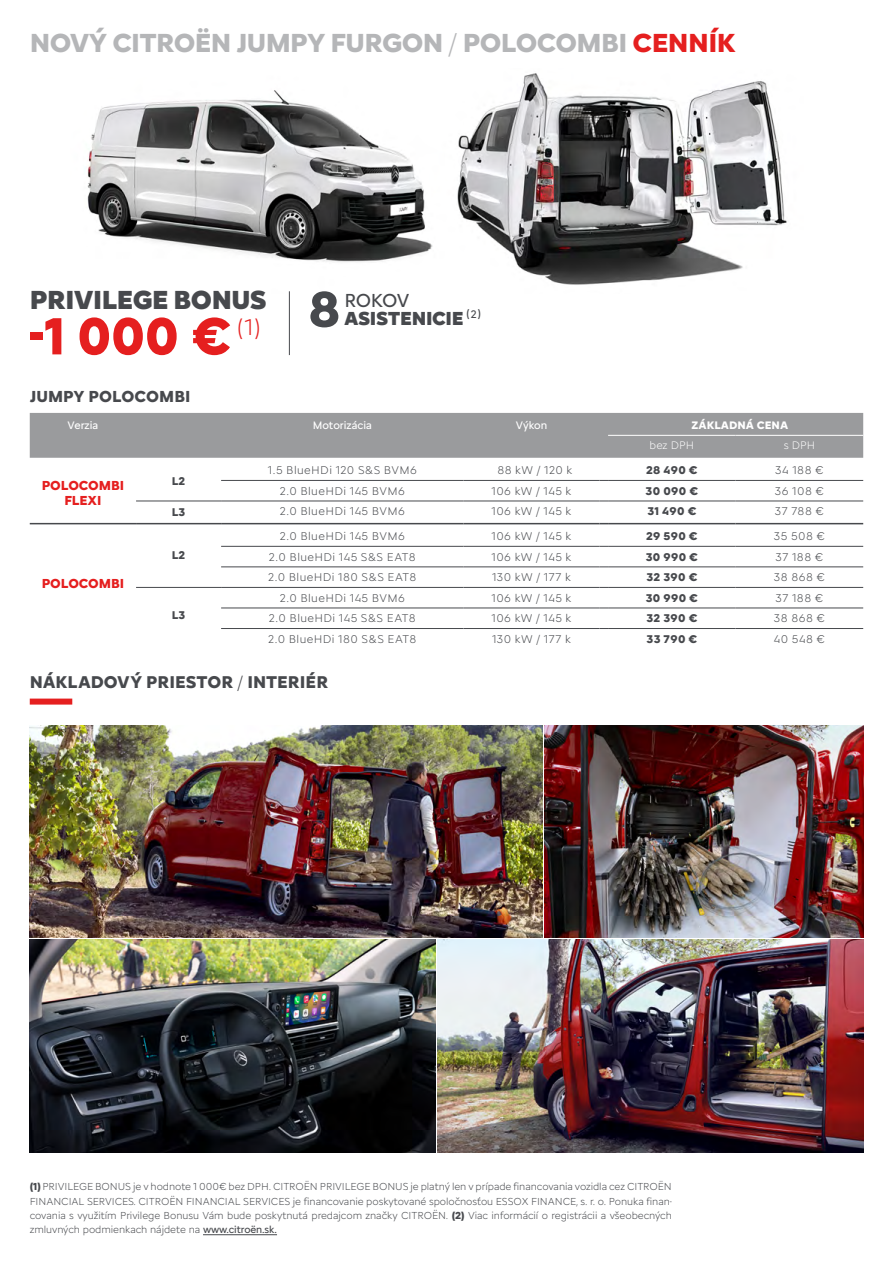
<style>
.page{position:relative;width:893px;height:1263px;background:#fff}
.page>*{position:absolute;margin:0;border:0;box-sizing:border-box;transform-origin:0 0}
.Norm_ln{font:700 54px "Citroen Type";color:#e51f1f}
.Norm_ln-2{font:700 27px "Citroen Type";letter-spacing:-.025em;color:#b5b6b8}
.Norm_ln-3{font:900 27px "Citroen Type";letter-spacing:-.02em;color:#47494d}
.Norm_ln-4{font:300 23.55px "Citroen Type";color:#e51f1f}
.Norm_ln-5{font:900 19.5px/18px "Citroen Type";letter-spacing:-.02em;color:#47494d}
._01_-_mt_-_text{font:700 17.7px "Citroen Type";letter-spacing:-.005em;color:#47494d}
.Normálny{font:700 16.5px "Citroen Type";color:#47494d}
._01a_nohy_pas{font:700 13.5px/14.2px "Citroen Type";letter-spacing:-.01em;color:#e51f1f;text-align:center}
._01a_nohy_pas-2{font:300 11.7px "Citroen Type";letter-spacing:.035em;color:#47494d}
._01a_nohy_pas-3{font:700 11.7px "Citroen Type";letter-spacing:.03em;color:#47494d}
._01a_nohy_pas-4{font:11.25px "Citroen Type";color:#fff}
._01a_nohy_pas-5{font:700 11.25px "Citroen Type";color:#fff}
._01a_nohy_pas-6{font:300 11.25px "Citroen Type";color:#fff}
.Norm_ln-6{font:300 10.5px/14.2px "Citroen Type";letter-spacing:-.005em;color:#47494d;text-align:justify}
.s1{font-weight:300}
.s2{color:#e51f1f}
.s3{font-weight:400}
.s4{font-weight:700}
</style>
<div class="page">
<img style="left:457px;top:73px;width:330px;height:212px">
<div style="left:30px;top:413px;width:833px;height:45px;background:#9a9b9d"></div>
<hr style="left:221px;top:480px;width:242px;height:1px;background:#47494d">
<hr style="left:463px;top:480px;width:137px;height:1px;background:#47494d">
<hr style="left:608px;top:480px;width:128px;height:1px;background:#47494d">
<hr style="left:736px;top:480px;width:127px;height:1px;background:#47494d">
<hr style="left:221px;top:501px;width:242px;height:1px;background:#47494d">
<hr style="left:463px;top:501px;width:137px;height:1px;background:#47494d">
<hr style="left:608px;top:501px;width:128px;height:1px;background:#47494d">
<hr style="left:736px;top:501px;width:127px;height:1px;background:#47494d">
<hr style="left:30px;top:523px;width:106px;height:1px;background:#47494d">
<hr style="left:136px;top:523px;width:85px;height:1px;background:#47494d">
<hr style="left:221px;top:523px;width:242px;height:1px;background:#47494d">
<hr style="left:463px;top:523px;width:137px;height:1px;background:#47494d">
<hr style="left:608px;top:523px;width:128px;height:1px;background:#47494d">
<hr style="left:736px;top:523px;width:127px;height:1px;background:#47494d">
<hr style="left:221px;top:546px;width:242px;height:1px;background:#47494d">
<hr style="left:221px;top:567px;width:242px;height:1px;background:#47494d">
<hr style="left:221px;top:608px;width:242px;height:1px;background:#47494d">
<hr style="left:463px;top:546px;width:137px;height:1px;background:#47494d">
<hr style="left:463px;top:567px;width:137px;height:1px;background:#47494d">
<hr style="left:463px;top:608px;width:137px;height:1px;background:#47494d">
<hr style="left:608px;top:546px;width:128px;height:1px;background:#47494d">
<hr style="left:608px;top:567px;width:128px;height:1px;background:#47494d">
<hr style="left:608px;top:608px;width:128px;height:1px;background:#47494d">
<hr style="left:736px;top:546px;width:127px;height:1px;background:#47494d">
<hr style="left:736px;top:567px;width:127px;height:1px;background:#47494d">
<hr style="left:736px;top:608px;width:127px;height:1px;background:#47494d">
<hr style="left:221px;top:628px;width:242px;height:1px;background:#47494d">
<hr style="left:463px;top:628px;width:137px;height:1px;background:#47494d">
<hr style="left:608px;top:628px;width:128px;height:1px;background:#47494d">
<hr style="left:736px;top:628px;width:127px;height:1px;background:#47494d">
<hr style="left:608px;top:435px;width:128px;height:1px;background:#fff">
<hr style="left:736px;top:435px;width:127px;height:1px;background:#fff">
<hr style="left:136px;top:501px;width:85px;height:1px;background:#47494d">
<hr style="left:136px;top:587px;width:85px;height:1px;background:#47494d">
<hr style="left:221px;top:587px;width:242px;height:1px;background:#47494d">
<hr style="left:463px;top:587px;width:137px;height:1px;background:#47494d">
<hr style="left:608px;top:587px;width:128px;height:1px;background:#47494d">
<hr style="left:736px;top:587px;width:127px;height:1px;background:#47494d">
<img style="left:30px;top:725px;width:512px;height:213px">
<img style="left:544px;top:725px;width:319px;height:213px">
<img style="left:438px;top:940px;width:425px;height:212px">
<img style="left:30px;top:940px;width:406px;height:212px">
<div style="left:30px;top:699px;width:42px;height:6px;background:#e51f1f"></div>
<img style="left:87px;top:90px;width:346px;height:203px">
<hr style="left:289px;top:291px;width:1px;height:64px;background:#47494d">
<svg style="left:310px;top:291px;width:28px;height:36px"></svg>
<hr style="left:203px;top:1234px;width:74px;height:1px;background:#47494d">
<p class="Norm_ln-2" style="left:30px;top:23px;width:708px">NOVÝ CITROËN JUMPY FURGON <span class="s1">/</span> POLOCOMBI <span class="s2">CENNÍK</span></p>
<p class="Norm_ln-3" style="left:30px;top:280px;width:239px">PRIVILEGE BONUS</p>
<p class="Norm_ln" style="left:30px;top:295px;width:203px">-1 000 €</p>
<p class="Norm_ln-4" style="left:236px;top:309px;width:27px">(1)</p>
<p class="Norm_ln-5" style="left:344px;top:290px;width:139px"><span class="s3">ROKOV<br></span>ASISTENICIE <sup>(2)</sup></p>
<p class="Normálny" style="left:30px;top:384px;width:162px">JUMPY POLOCOMBI</p>
<p class="_01a_nohy_pas-4" style="left:68px;top:417px;width:32px">Verzia</p>
<p class="_01a_nohy_pas-4" style="left:313px;top:417px;width:61px">Motorizácia</p>
<p class="_01a_nohy_pas-4" style="left:516px;top:417px;width:33px">Výkon</p>
<p class="_01a_nohy_pas-5" style="left:692px;top:417px;width:98px">ZÁKLADNÁ CENA</p>
<p class="_01a_nohy_pas-6" style="left:650px;top:437px;width:46px">bez DPH</p>
<p class="_01a_nohy_pas-6" style="left:784px;top:437px;width:33px">s DPH</p>
<p class="_01a_nohy_pas" style="left:42px;top:478px;width:84px">POLOCOMBI<br>FLEXI</p>
<p class="_01a_nohy_pas-2" style="left:268px;top:461px;width:151px">1.5 BlueHDi 120 S&amp;S BVM6</p>
<p class="_01a_nohy_pas-2" style="left:497px;top:461px;width:77px">88 kW / 120 k</p>
<p class="_01a_nohy_pas-3" style="left:646px;top:461px;width:53px">28 490 €</p>
<p class="_01a_nohy_pas-2" style="left:775px;top:461px;width:50px">34 188 €</p>
<p class="_01a_nohy_pas-2" style="left:280px;top:482px;width:127px">2.0 BlueHDi 145 BVM6</p>
<p class="_01a_nohy_pas-2" style="left:491px;top:482px;width:82px">106 kW / 145 k</p>
<p class="_01a_nohy_pas-3" style="left:646px;top:482px;width:54px">30 090 €</p>
<p class="_01a_nohy_pas-2" style="left:775px;top:482px;width:51px">36 108 €</p>
<p class="_01a_nohy_pas-3" style="left:172px;top:472px;width:15px">L2</p>
<p class="_01a_nohy_pas" style="left:42px;top:575px;width:84px">POLOCOMBI</p>
<p class="_01a_nohy_pas-3" style="left:172px;top:503px;width:15px">L3</p>
<p class="_01a_nohy_pas-2" style="left:280px;top:502px;width:127px">2.0 BlueHDi 145 BVM6</p>
<p class="_01a_nohy_pas-2" style="left:491px;top:502px;width:82px">106 kW / 145 k</p>
<p class="_01a_nohy_pas-3" style="left:647px;top:502px;width:51px">31 490 €</p>
<p class="_01a_nohy_pas-2" style="left:775px;top:502px;width:50px">37 788 €</p>
<p class="_01a_nohy_pas-3" style="left:172px;top:547px;width:15px">L2</p>
<p class="_01a_nohy_pas-2" style="left:280px;top:527px;width:127px">2.0 BlueHDi 145 BVM6</p>
<p class="_01a_nohy_pas-2" style="left:491px;top:527px;width:82px">106 kW / 145 k</p>
<p class="_01a_nohy_pas-3" style="left:646px;top:527px;width:53px">29 590 €</p>
<p class="_01a_nohy_pas-2" style="left:774px;top:527px;width:53px">35 508 €</p>
<p class="_01a_nohy_pas-2" style="left:269px;top:548px;width:148px">2.0 BlueHDi 145 S&amp;S EAT8</p>
<p class="_01a_nohy_pas-2" style="left:491px;top:548px;width:82px">106 kW / 145 k</p>
<p class="_01a_nohy_pas-3" style="left:646px;top:548px;width:54px">30 990 €</p>
<p class="_01a_nohy_pas-2" style="left:776px;top:548px;width:49px">37 188 €</p>
<p class="_01a_nohy_pas-2" style="left:268px;top:568px;width:150px">2.0 BlueHDi 180 S&amp;S EAT8</p>
<p class="_01a_nohy_pas-2" style="left:492px;top:568px;width:80px">130 kW / 177 k</p>
<p class="_01a_nohy_pas-3" style="left:646px;top:568px;width:53px">32 390 €</p>
<p class="_01a_nohy_pas-2" style="left:774px;top:568px;width:53px">38 868 €</p>
<p class="_01a_nohy_pas-2" style="left:280px;top:589px;width:127px">2.0 BlueHDi 145 BVM6</p>
<p class="_01a_nohy_pas-2" style="left:491px;top:589px;width:82px">106 kW / 145 k</p>
<p class="_01a_nohy_pas-3" style="left:646px;top:589px;width:54px">30 990 €</p>
<p class="_01a_nohy_pas-2" style="left:776px;top:589px;width:49px">37 188 €</p>
<p class="_01a_nohy_pas-2" style="left:269px;top:609px;width:148px">2.0 BlueHDi 145 S&amp;S EAT8</p>
<p class="_01a_nohy_pas-2" style="left:491px;top:609px;width:82px">106 kW / 145 k</p>
<p class="_01a_nohy_pas-3" style="left:646px;top:609px;width:53px">32 390 €</p>
<p class="_01a_nohy_pas-2" style="left:774px;top:609px;width:53px">38 868 €</p>
<p class="_01a_nohy_pas-2" style="left:268px;top:630px;width:150px">2.0 BlueHDi 180 S&amp;S EAT8</p>
<p class="_01a_nohy_pas-2" style="left:492px;top:630px;width:80px">130 kW / 177 k</p>
<p class="_01a_nohy_pas-3" style="left:646px;top:630px;width:52px">33 790 €</p>
<p class="_01a_nohy_pas-2" style="left:774px;top:630px;width:53px">40 548 €</p>
<p class="_01_-_mt_-_text" style="left:30px;top:668px;width:300px">NÁKLADOVÝ PRIESTOR <span class="s1">/</span> INTERIÉR</p>
<p class="_01a_nohy_pas-3" style="left:172px;top:606px;width:15px">L3</p>
<p class="Norm_ln-6" style="left:30px;top:1179px;width:644px"><span class="s4">(1)</span> PRIVILEGE BONUS je v hodnote 1 000€ bez DPH. CITROËN PRIVILEGE BONUS je platný len v prípade financovania vozidla cez CITROËN FINANCIAL SERVICES. CITROËN FINANCIAL SERVICES je financovanie poskytované spoločnosťou ESSOX FINANCE, s. r. o. Ponuka finan&shy;covania s využitím Privilege Bonusu Vám bude poskytnutá predajcom značky CITROËN. <span class="s4">(2)</span> Viac informácií o registrácii a všeobecných zmluvných podmienkach nájdete na <span class="s3">www.citroën.sk.</span></p>
</div>
